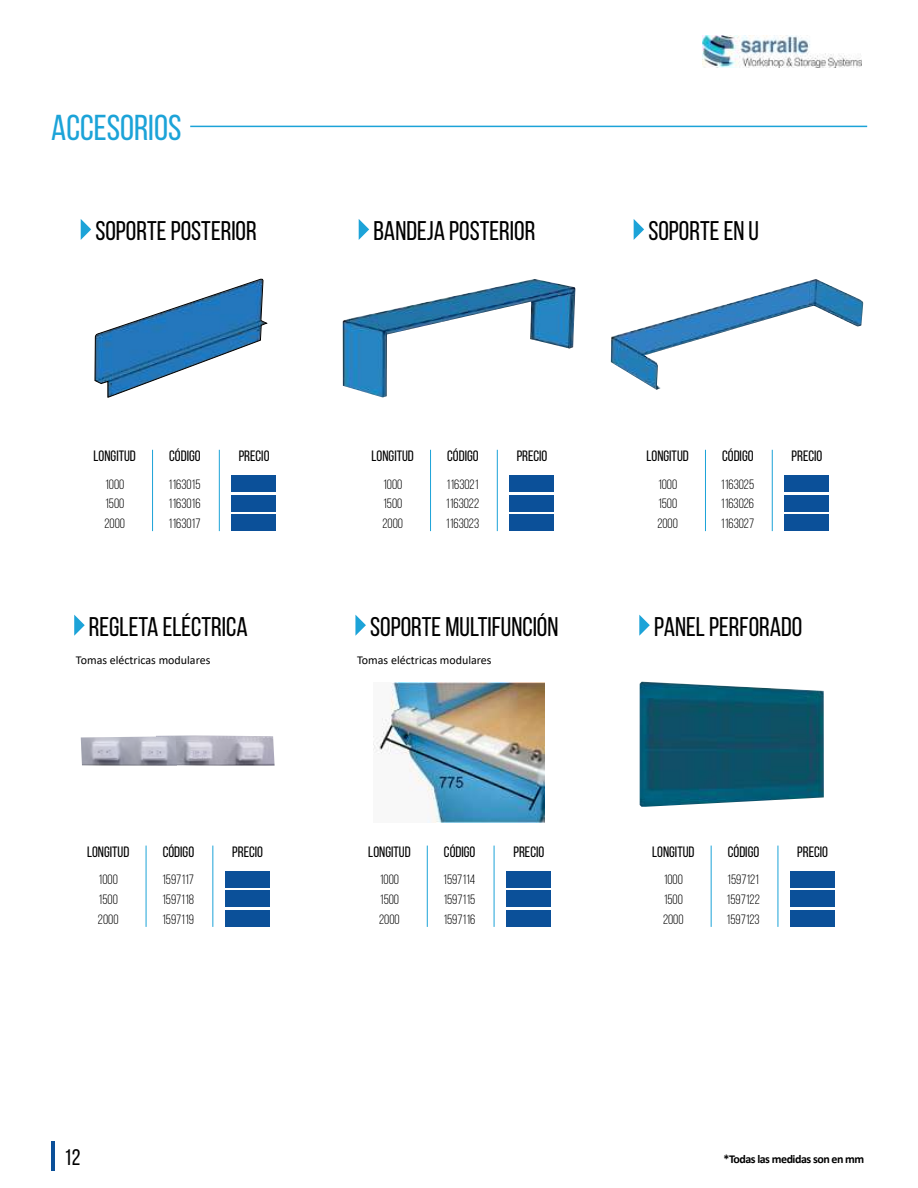
<style>
.page{position:relative;width:918px;height:1188px;background:#fff}
.page>*{position:absolute;margin:0;border:0;box-sizing:border-box;transform-origin:0 0}
.t1{font:36px "Bebas Neue";color:#1ca3d8}
.t2{font:27px "Bebas Neue";color:#000}
.t3{font:22.5px "Bebas Neue";color:#000}
.t4{font:15px "Bebas Neue";color:#000}
.t5{font:13.5px/19.5px "Bebas Neue";color:#000;text-align:justify}
.t6{font:12px "Calibri";color:#000}
.t7{font:700 12px "Calibri";letter-spacing:-.04em;color:#000}
</style>
<div class="page">
<hr style="left:51px;top:1141px;width:3px;height:30px;background:#0b5099">
<img style="left:703px;top:36px;width:159px;height:32px">
<hr style="left:190px;top:126px;width:677px;height:1px;background:#1ca3d8">
<svg style="left:634px;top:219px;width:10px;height:21px"></svg>
<div style="left:785px;top:475px;width:44px;height:17px;background:#0b5099"></div>
<div style="left:785px;top:495px;width:44px;height:17px;background:#0b5099"></div>
<div style="left:785px;top:514px;width:44px;height:17px;background:#0b5099"></div>
<hr style="left:705px;top:450px;width:1px;height:81px;background:#1ca3d8">
<hr style="left:772px;top:450px;width:1px;height:81px;background:#1ca3d8">
<svg style="left:359px;top:219px;width:10px;height:21px"></svg>
<div style="left:510px;top:475px;width:44px;height:17px;background:#0b5099"></div>
<div style="left:510px;top:495px;width:44px;height:17px;background:#0b5099"></div>
<div style="left:510px;top:514px;width:44px;height:17px;background:#0b5099"></div>
<hr style="left:430px;top:450px;width:1px;height:81px;background:#1ca3d8">
<hr style="left:497px;top:450px;width:1px;height:81px;background:#1ca3d8">
<svg style="left:81px;top:219px;width:10px;height:21px"></svg>
<div style="left:232px;top:475px;width:44px;height:17px;background:#0b5099"></div>
<div style="left:232px;top:495px;width:44px;height:17px;background:#0b5099"></div>
<div style="left:232px;top:514px;width:44px;height:17px;background:#0b5099"></div>
<hr style="left:152px;top:450px;width:1px;height:81px;background:#1ca3d8">
<hr style="left:219px;top:450px;width:1px;height:81px;background:#1ca3d8">
<img style="left:611px;top:279px;width:252px;height:111px">
<img style="left:343px;top:279px;width:232px;height:118px">
<svg style="left:94px;top:278px;width:174px;height:120px"></svg>
<img style="left:156px;top:735px;width:119px;height:30px">
<img style="left:81px;top:736px;width:96px;height:29px">
<svg style="left:74px;top:615px;width:11px;height:21px"></svg>
<div style="left:225px;top:871px;width:45px;height:17px;background:#0b5099"></div>
<div style="left:225px;top:890px;width:45px;height:17px;background:#0b5099"></div>
<div style="left:225px;top:910px;width:45px;height:17px;background:#0b5099"></div>
<hr style="left:146px;top:846px;width:1px;height:81px;background:#1ca3d8">
<hr style="left:212px;top:846px;width:1px;height:81px;background:#1ca3d8">
<svg style="left:355px;top:615px;width:11px;height:21px"></svg>
<div style="left:507px;top:871px;width:44px;height:17px;background:#0b5099"></div>
<div style="left:507px;top:890px;width:44px;height:17px;background:#0b5099"></div>
<div style="left:507px;top:910px;width:44px;height:17px;background:#0b5099"></div>
<hr style="left:427px;top:846px;width:1px;height:81px;background:#1ca3d8">
<hr style="left:494px;top:846px;width:1px;height:81px;background:#1ca3d8">
<img style="left:374px;top:682px;width:170px;height:140px">
<img style="left:640px;top:682px;width:184px;height:125px">
<svg style="left:639px;top:615px;width:11px;height:21px"></svg>
<div style="left:790px;top:871px;width:45px;height:17px;background:#0b5099"></div>
<div style="left:790px;top:890px;width:45px;height:17px;background:#0b5099"></div>
<div style="left:790px;top:910px;width:45px;height:17px;background:#0b5099"></div>
<hr style="left:711px;top:846px;width:1px;height:81px;background:#1ca3d8">
<hr style="left:778px;top:846px;width:1px;height:81px;background:#1ca3d8">
<h1 class="t1" style="left:51px;top:108px;width:132px">ACCESORIOS</h1>
<h2 class="t2" style="left:95px;top:216px;width:163px">SOPORTE POSTERIOR</h2>
<h2 class="t2" style="left:373px;top:216px;width:163px">BANDEJA POSTERIOR</h2>
<h2 class="t2" style="left:648px;top:216px;width:112px">SOPORTE EN U</h2>
<p class="t4" style="left:94px;top:448px;width:44px">LONGITUD</p>
<p class="t4" style="left:169px;top:448px;width:33px">CÓDIGO</p>
<p class="t4" style="left:239px;top:448px;width:32px">PRECIO</p>
<p class="t4" style="left:372px;top:448px;width:44px">LONGITUD</p>
<p class="t4" style="left:447px;top:448px;width:33px">CÓDIGO</p>
<p class="t4" style="left:517px;top:448px;width:32px">PRECIO</p>
<p class="t4" style="left:647px;top:448px;width:44px">LONGITUD</p>
<p class="t4" style="left:722px;top:448px;width:33px">CÓDIGO</p>
<p class="t4" style="left:792px;top:448px;width:32px">PRECIO</p>
<p class="t5" style="left:104px;top:474px;width:22px">1000<br>1500<br>2000</p>
<p class="t5" style="left:169px;top:474px;width:33px">1163015<br>1163016<br>1163017</p>
<p class="t5" style="left:382px;top:474px;width:22px">1000<br>1500<br>2000</p>
<p class="t5" style="left:446px;top:474px;width:35px">1163021<br>1163022<br>1163023</p>
<p class="t5" style="left:657px;top:474px;width:22px">1000<br>1500<br>2000</p>
<p class="t5" style="left:721px;top:474px;width:35px">1163025<br>1163026<br>1163027</p>
<h2 class="t2" style="left:89px;top:612px;width:160px">REGLETA ELÉCTRICA</h2>
<h2 class="t2" style="left:370px;top:612px;width:190px">SOPORTE MULTIFUNCIÓN</h2>
<h2 class="t2" style="left:654px;top:612px;width:150px">PANEL PERFORADO</h2>
<p class="t6" style="left:76px;top:651px;width:136px">Tomas eléctricas modulares</p>
<p class="t6" style="left:357px;top:651px;width:136px">Tomas eléctricas modulares</p>
<p class="t4" style="left:87px;top:844px;width:44px">LONGITUD</p>
<p class="t4" style="left:163px;top:844px;width:33px">CÓDIGO</p>
<p class="t4" style="left:232px;top:844px;width:32px">PRECIO</p>
<p class="t4" style="left:368px;top:844px;width:44px">LONGITUD</p>
<p class="t4" style="left:444px;top:844px;width:33px">CÓDIGO</p>
<p class="t4" style="left:513px;top:844px;width:32px">PRECIO</p>
<p class="t4" style="left:652px;top:844px;width:44px">LONGITUD</p>
<p class="t4" style="left:728px;top:844px;width:33px">CÓDIGO</p>
<p class="t4" style="left:797px;top:844px;width:32px">PRECIO</p>
<p class="t5" style="left:98px;top:870px;width:22px">1000<br>1500<br>2000</p>
<p class="t5" style="left:162px;top:870px;width:33px">1597117<br>1597118<br>1597119</p>
<p class="t5" style="left:379px;top:870px;width:22px">1000<br>1500<br>2000</p>
<p class="t5" style="left:443px;top:870px;width:34px">1597114<br>1597115<br>1597116</p>
<p class="t5" style="left:663px;top:870px;width:22px">1000<br>1500<br>2000</p>
<p class="t5" style="left:727px;top:870px;width:35px">1597121<br>1597122<br>1597123</p>
<h3 class="t3" style="left:64px;top:1145px;width:18px">12</h3>
<p class="t7" style="left:724px;top:1150px;width:142px">*Todas las medidas son en mm</p>
</div>
